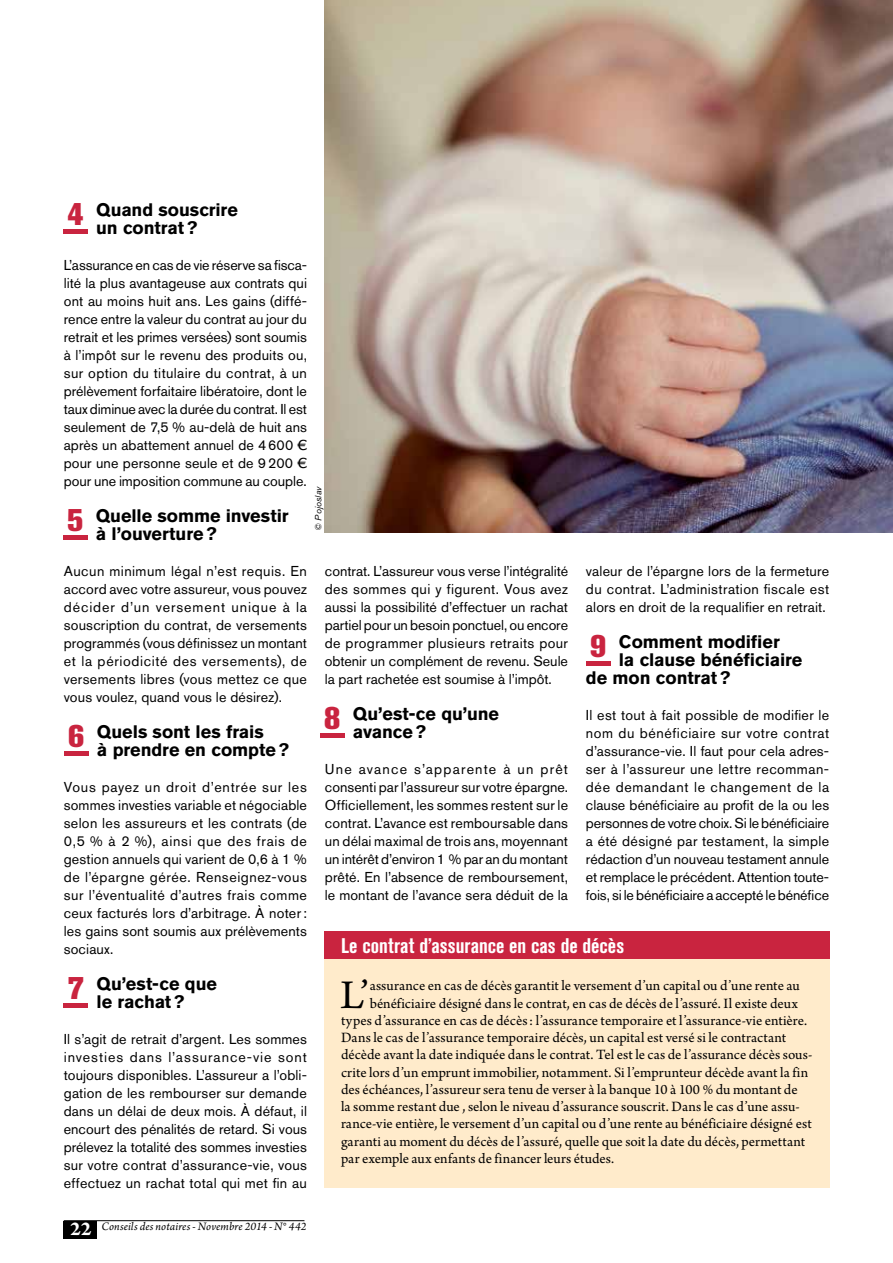
<style>
.page{position:relative;width:893px;height:1263px;background:#fff}
.page>*{position:absolute;margin:0;border:0;box-sizing:border-box;transform-origin:0 0}
.t1{font:42.9px "Arno Pro";color:#000}
.t2{font:800 31.05px "Akzidenz Grotesk BE";color:#c9243f}
.t3{font:700 condensed 21px "Akzidenz Grotesk BE";letter-spacing:.005em;color:#fff}
.t4{font:700 18px/18px "Akzidenz Grotesk BE";letter-spacing:-.005em;color:#000}
.t5{font:15px "Arno Pro";color:#000}
.t6{font:14.25px/18px "Akzidenz Grotesk BE";letter-spacing:.01em;color:#000;text-align:justify}
.t7{font:italic 12px "Arno Pro";letter-spacing:.01em;color:#000}
.t8{font:italic 9px "Akzidenz Grotesk BE";letter-spacing:.02em;color:#000}
.s1{font-weight:700;font-style:normal;font-size:21px;color:#fff}
</style>
<div class="page">
<div style="left:64px;top:1221px;width:33px;height:18px;background:#000"></div>
<hr style="left:64px;top:1220px;width:240px;height:1px;background:#000">
<div style="left:324px;top:932px;width:505px;height:256px;background:#ffebcb"></div>
<div style="left:324px;top:932px;width:505px;height:27px;background:#c9243f"></div>
<div style="left:64px;top:1003px;width:24px;height:5px;background:#c9243f"></div>
<hr style="left:320px;top:734px;width:24px;height:4px;background:#c9243f">
<div style="left:586px;top:661px;width:24px;height:5px;background:#c9243f"></div>
<hr style="left:64px;top:752px;width:24px;height:4px;background:#c9243f">
<div style="left:63px;top:229px;width:25px;height:5px;background:#c9243f"></div>
<hr style="left:63px;top:536px;width:24px;height:4px;background:#c9243f">
<img style="left:325px;top:0;width:568px;height:533px">
<h2 class="t2" style="left:67px;top:196px;width:18px">4</h2>
<p class="t4" style="left:96px;top:201px;width:143px">Quand souscrire un contrat?</p>
<p class="t6" style="left:64px;top:256px;width:245px">L’assurance en cas de vie réserve sa fisca&shy;lité la plus avantageuse aux contrats qui ont au moins huit ans. Les gains (diffé&shy;rence entre la valeur du contrat au jour du retrait et les primes versées) sont soumis à l’impôt sur le revenu des produits ou, sur option du titulaire du contrat, à un prélèvement forfaitaire libératoire, dont le taux diminue avec la durée du contrat. Il est seulement de 7,5 % au-delà de huit ans après un abattement annuel de 4600 € pour une personne seule et de 9200 € pour une imposition commune au couple.</p>
<p class="t4" style="left:96px;top:507px;width:194px">Quelle somme investir à l’ouverture?</p>
<p class="t6" style="left:64px;top:562px;width:245px">Aucun minimum légal n’est requis. En accord avec votre assureur, vous pouvez décider d’un versement unique à la souscription du contrat, de versements programmés (vous définissez un montant et la périodicité des versements), de versements libres (vous mettez ce que vous voulez, quand vous le désirez).</p>
<p class="t4" style="left:97px;top:723px;width:194px">Quels sont les frais<br>à prendre en compte?</p>
<p class="t6" style="left:64px;top:778px;width:245px">Vous payez un droit d’entrée sur les sommes investies variable et négociable selon les assureurs et les contrats (de 0,5 % à 2 %), ainsi que des frais de gestion annuels qui varient de 0,6 à 1 % de l’épargne gérée. Renseignez-vous sur l’éventualité d’autres frais comme ceux facturés lors d’arbitrage. À noter: les gains sont soumis aux prélèvements sociaux.</p>
<p class="t4" style="left:97px;top:975px;width:122px">Qu’est-ce que le rachat?</p>
<p class="t6" style="left:64px;top:1030px;width:245px">Il s’agit de retrait d’argent. Les sommes investies dans l’assurance-vie sont toujours disponibles. L’assureur a l’obli&shy;gation de les rembourser sur demande dans un délai de deux mois. À défaut, il encourt des pénalités de retard. Si vous prélevez la totalité des sommes investies sur votre contrat d’assurance-vie, vous effectuez un rachat total qui met fin au</p>
<h2 class="t2" style="left:67px;top:502px;width:18px">5</h2>
<h2 class="t2" style="left:68px;top:718px;width:18px">6</h2>
<h2 class="t2" style="left:68px;top:970px;width:18px">7</h2>
<p class="t8" style="left:313px;top:530px;width:46px;rotate:-90deg">© Pojoslav</p>
<p class="t6" style="left:325px;top:562px;width:245px">contrat. L’assureur vous verse l’intégralité des sommes qui y figurent. Vous avez aussi la possibilité d’effectuer un rachat partiel pour un besoin ponctuel, ou encore de programmer plusieurs retraits pour obtenir un complément de revenu. Seule la part rachetée est soumise à l’impôt.</p>
<p class="t4" style="left:353px;top:705px;width:148px">Qu’est-ce qu’une avance?</p>
<p class="t6" style="left:325px;top:760px;width:245px">Une avance s’apparente à un prêt consenti par l’assureur sur votre épargne.<br>Officiellement, les sommes restent sur le contrat. L’avance est remboursable dans un délai maximal de trois ans, moyennant un intérêt d’environ 1 % par an du montant prêté. En l’absence de remboursement, le montant de l’avance sera déduit de la</p>
<h2 class="t2" style="left:324px;top:700px;width:18px">8</h2>
<p class="t6" style="left:586px;top:562px;width:245px">valeur de l’épargne lors de la fermeture du contrat. L’administration fiscale est alors en droit de la requalifier en retrait.</p>
<p class="t4" style="left:619px;top:633px;width:162px">Comment modifier</p>
<p class="t4" style="left:619px;top:651px;width:185px">la clause bénéficiaire</p>
<p class="t4" style="left:586px;top:669px;width:146px">de mon contrat?</p>
<p class="t6" style="left:586px;top:706px;width:245px">Il est tout à fait possible de modifier le nom du bénéficiaire sur votre contrat d’assurance-vie. Il faut pour cela adres&shy;ser à l’assureur une lettre recomman&shy;dée demandant le changement de la clause bénéficiaire au profit de la ou les personnes de votre choix. Si le bénéficiaire a été désigné par testament, la simple rédaction d’un nouveau testament annule et remplace le précédent. Attention toute&shy;fois, si le bénéficiaire a accepté le bénéfice</p>
<h2 class="t2" style="left:590px;top:628px;width:18px">9</h2>
<h3 class="t3" style="left:341px;top:933px;width:285px">Le contrat d’assurance en cas de décès</h3>
<h1 class="t1" style="left:340px;top:970px;width:31px">L’</h1>
<p class="t5" style="left:370px;top:977px;width:432px">assurance en cas de décès garantit le versement d’un capital ou d’une rente au</p>
<p class="t5" style="left:370px;top:994px;width:429px">bénéficiaire désigné dans le contrat, en cas de décès de l’assuré. Il existe deux</p>
<p class="t5" style="left:341px;top:1012px;width:468px">types d’assurance en cas de décès: l’assurance temporaire et l’assurance-vie entière.</p>
<p class="t5" style="left:341px;top:1029px;width:447px">Dans le cas de l’assurance temporaire décès, un capital est versé si le contractant</p>
<p class="t5" style="left:341px;top:1046px;width:473px">décède avant la date indiquée dans le contrat. Tel est le cas de l’assurance décès sous-</p>
<p class="t5" style="left:341px;top:1063px;width:469px">crite lors d’un emprunt immobilier, notamment. Si l’emprunteur décède avant la fin</p>
<p class="t5" style="left:341px;top:1081px;width:458px">des échéances, l’assureur sera tenu de verser à la banque 10 à 100 % du montant de</p>
<p class="t5" style="left:341px;top:1098px;width:460px">la somme restant due , selon le niveau d’assurance souscrit. Dans le cas d’une assu-</p>
<p class="t5" style="left:341px;top:1115px;width:472px">rance-vie entière, le versement d’un capital ou d’une rente au bénéficiaire désigné est</p>
<p class="t5" style="left:341px;top:1132px;width:466px">garanti au moment du décès de l’assuré, quelle que soit la date du décès, permettant</p>
<p class="t5" style="left:341px;top:1150px;width:275px">par exemple aux enfants de financer leurs études.</p>
<p class="t7" style="left:70px;top:1220px;width:238px"><span class="s1">22</span> Conseils des notaires - Novembre 2014 - N° 442</p>
</div>
